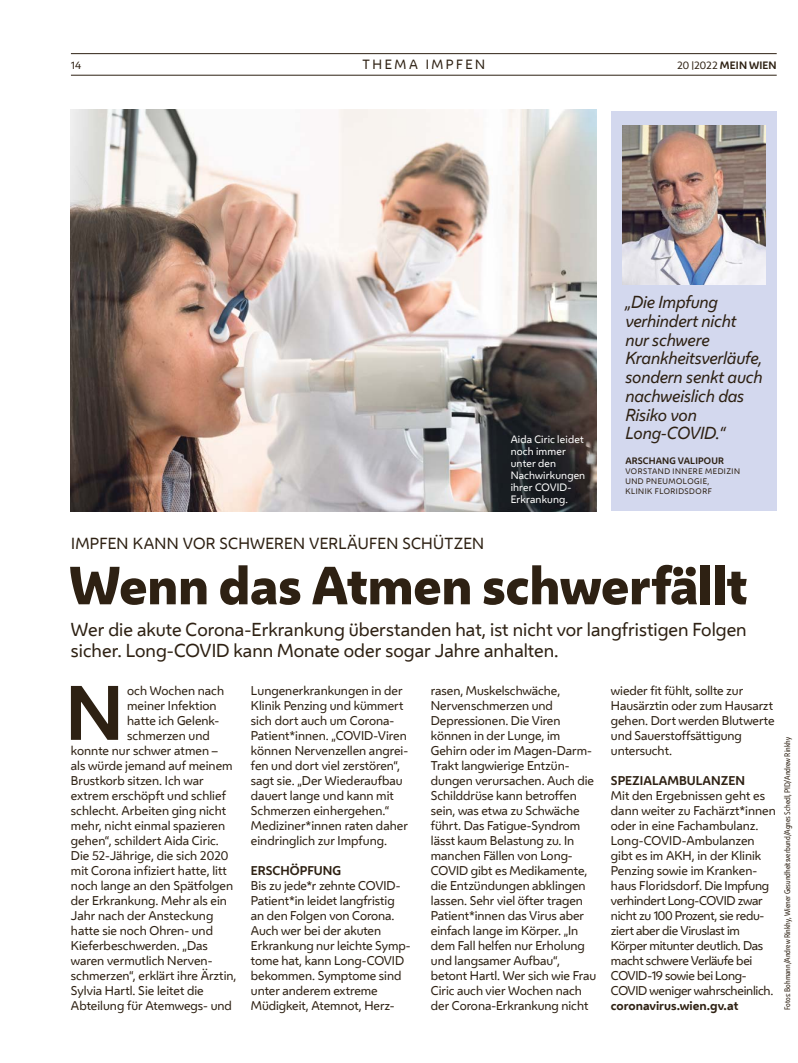
<style>
.page{position:relative;width:798px;height:1063px;background:#fff}
.page>*{position:absolute;margin:0;border:0;box-sizing:border-box;transform-origin:0 0}
.FT_FT_Initial4{font:700 71.88px "Wiener Melange";color:#2e2113}
.HL_Header_36pt{font:800 50px "Wiener Melange";letter-spacing:-.01em;color:#2e2113}
.HL_Header_45pt{font:17.5px/21px "Wiener Melange";color:#2e2113}
.Zitat_Zitat{font:italic 16.25px/18.8px "Wiener Melange";letter-spacing:-.01em;color:#2e2113}
.HL_Vorzeile_12pt{font:15px "Wiener Melange";letter-spacing:.015em;color:#2e2113}
.t1{font:12.5px "Wiener Melange";color:#2e2113}
.FT_FT{font:11.88px/15px "Wiener Melange";letter-spacing:-.005em;color:#2e2113}
.FT_FT_Initial4-2{font:11.88px/15px "Wiener Melange";color:#2e2113}
.FT_FT-2{font:11.88px/15px "Wiener Melange";letter-spacing:-.025em;color:#2e2113}
.FT_Zwischentitel{font:700 11.88px "Wiener Melange";color:#2e2113}
.FT_FT-3{font:700 11.88px "Wiener Melange";color:#2e2113}
.FT_Bildunterschrift{font:10px/12px "Wiener Melange";letter-spacing:.01em;color:#fff}
.t2{font:700 10px "Wiener Melange";letter-spacing:.01em;color:#2e2113}
.t3{font:10px "Wiener Melange";color:#2e2113}
.Zitat_Person{font:700 8.75px "Wiener Melange";letter-spacing:.015em;color:#2e2113}
.t4{font:7.5px "Wiener Melange Cd";color:#2e2113}
.Zitat_Funktion{font:7.5px "Wiener Melange";letter-spacing:.07em;color:#2e2113}
.s1{font-weight:400}
.s2{font-weight:400;font-size:7.5px}
</style>
<div class="page">
<hr style="left:71px;top:75px;width:705px;height:1px;background:#2e2113">
<hr style="left:71px;top:53px;width:705px;height:1px;background:#2e2113">
<img style="left:71px;top:110px;width:525px;height:401px">
<div style="left:611px;top:111px;width:165px;height:400px;background:#d3d8ee"></div>
<img style="left:622px;top:126px;width:143px;height:159px">
<p class="t3" style="left:71px;top:58px;width:12px">14</p>
<p class="t1" style="left:362px;top:55px;width:22px">Thema</p>
<p class="t1" style="left:425px;top:55px;width:18px">Impfen</p>
<p class="t2" style="left:676px;top:57px;width:101px"><span class="s1">20</span> <span class="s2">|</span><span class="s1">2022</span> MEIN WIEN</p>
<p class="FT_Bildunterschrift" style="left:510px;top:433px;width:76px">Aida Ciric leidet noch immer unter den<br>Nachwirkungen ihrer COVID-<br>Erkrankung.</p>
<p class="Zitat_Zitat" style="left:625px;top:293px;width:139px">„Die Impfung verhindert nicht nur schwere<br>Krankheitsverläufe, sondern senkt auch nachweislich das<br>Risiko von<br>Long-COVID.“</p>
<p class="Zitat_Person" style="left:625px;top:453px;width:100px">ARSCHANG VALIPOUR</p>
<p class="Zitat_Funktion" style="left:625px;top:465px;width:116px">VORSTAND INNERE MEDIZIN</p>
<p class="Zitat_Funktion" style="left:625px;top:475px;width:86px">UND PNEUMOLOGIE,</p>
<p class="Zitat_Funktion" style="left:625px;top:485px;width:88px">KLINIK FLORIDSDORF</p>
<p class="HL_Vorzeile_12pt" style="left:71px;top:532px;width:414px">IMPFEN KANN VOR SCHWEREN VERLÄUFEN SCHÜTZEN</p>
<h1 class="HL_Header_36pt" style="left:69px;top:551px;width:679px">Wenn das Atmen schwerfällt</h1>
<h1 class="HL_Header_45pt" style="left:71px;top:618px;width:677px">Wer die akute Corona-Erkrankung überstanden hat, ist nicht vor langfristigen Folgen sicher. Long-COVID kann Monate oder sogar Jahre anhalten.</h1>
<p class="FT_FT_Initial4" style="left:65px;top:653px;width:60px">N</p>
<p class="FT_FT_Initial4-2" style="left:127px;top:682px;width:98px">och Wochen nach</p>
<p class="FT_FT" style="left:431px;top:682px;width:167px">rasen, Muskelschwäche,<br>Nervenschmerzen und<br>Depressionen. Die Viren können in der Lunge, im<br>Gehirn oder im Magen-Darm-<br>Trakt langwierige Entzün&shy;dungen verursachen. Auch die<br>Schilddrüse kann betroffen sein, was etwa zu Schwäche führt. Das Fatigue-Syndrom lässt kaum Belastung zu. In manchen Fällen von Long-<br>COVID gibt es Medikamente, die Entzündungen abklingen lassen. Sehr viel öfter tragen<br>Patient*innen das Virus aber einfach lange im Körper. „In dem Fall helfen nur Erholung und langsamer Aufbau“, betont Hartl. Wer sich wie Frau<br>Ciric auch vier Wochen nach der Corona-Erkrankung nicht</p>
<p class="FT_FT" style="left:610px;top:682px;width:165px">wieder fit fühlt, sollte zur<br>Hausärztin oder zum Hausarzt gehen. Dort werden Blutwerte und Sauerstoffsättigung untersucht.</p>
<p class="FT_FT_Initial4-2" style="left:251px;top:682px;width:158px">Lungenerkrankungen in der<br>Klinik Penzing und kümmert sich dort auch um Corona-<br>Patient*innen. „COVID-Viren können Nervenzellen angrei&shy;fen und dort viel zerstören“, sagt sie. „Der Wiederaufbau dauert lange und kann mit<br>Schmerzen einhergehen.“<br>Mediziner*innen raten daher eindringlich zur Impfung.</p>
<p class="FT_Zwischentitel" style="left:251px;top:860px;width:92px">ERSCHÖPFUNG</p>
<p class="FT_FT" style="left:251px;top:877px;width:161px">Bis zu jede*r zehnte COVID-<br>Patient*in leidet langfristig an den Folgen von Corona.<br>Auch wer bei der akuten<br>Erkrankung nur leichte Symp&shy;tome hat, kann Long-COVID bekommen. Symptome sind unter anderem extreme<br>Müdigkeit, Atemnot, Herz-</p>
<p class="FT_FT_Initial4-2" style="left:127px;top:697px;width:91px">meiner Infektion</p>
<p class="FT_FT_Initial4-2" style="left:127px;top:712px;width:94px">hatte ich Gelenk-</p>
<p class="FT_FT_Initial4-2" style="left:127px;top:727px;width:84px">schmerzen und</p>
<p class="FT_FT_Initial4-2" style="left:71px;top:742px;width:148px">konnte nur schwer atmen –</p>
<p class="FT_FT_Initial4-2" style="left:71px;top:757px;width:163px">als würde jemand auf meinem</p>
<p class="FT_FT_Initial4-2" style="left:71px;top:772px;width:134px">Brustkorb sitzen. Ich war</p>
<p class="FT_FT_Initial4-2" style="left:71px;top:787px;width:156px">extrem erschöpft und schlief</p>
<p class="FT_FT_Initial4-2" style="left:71px;top:802px;width:157px">schlecht. Arbeiten ging nicht</p>
<p class="FT_FT_Initial4-2" style="left:71px;top:817px;width:156px">mehr, nicht einmal spazieren</p>
<p class="FT_FT_Initial4-2" style="left:71px;top:832px;width:149px">gehen“, schildert Aida Ciric.</p>
<p class="FT_FT_Initial4-2" style="left:71px;top:847px;width:159px">Die 52-Jährige, die sich 2020</p>
<p class="FT_FT_Initial4-2" style="left:71px;top:862px;width:157px">mit Corona infiziert hatte, litt</p>
<p class="FT_FT_Initial4-2" style="left:71px;top:877px;width:164px">noch lange an den Spätfolgen</p>
<p class="FT_FT_Initial4-2" style="left:71px;top:892px;width:157px">der Erkrankung. Mehr als ein</p>
<p class="FT_FT_Initial4-2" style="left:71px;top:907px;width:144px">Jahr nach der Ansteckung</p>
<p class="FT_FT_Initial4-2" style="left:71px;top:922px;width:144px">hatte sie noch Ohren- und</p>
<p class="FT_FT_Initial4-2" style="left:71px;top:937px;width:138px">Kieferbeschwerden. „Das</p>
<p class="FT_FT_Initial4-2" style="left:71px;top:952px;width:143px">waren vermutlich Nerven-</p>
<p class="FT_FT_Initial4-2" style="left:71px;top:967px;width:167px">schmerzen“, erklärt ihre Ärztin,</p>
<p class="FT_FT_Initial4-2" style="left:71px;top:982px;width:134px">Sylvia Hartl. Sie leitet die</p>
<p class="FT_FT_Initial4-2" style="left:71px;top:997px;width:162px">Abteilung für Atemwegs- und</p>
<p class="FT_Zwischentitel" style="left:610px;top:770px;width:136px">SPEZIALAMBULANZEN</p>
<p class="FT_FT-2" style="left:610px;top:787px;width:166px">Mit den Ergebnissen geht es dann weiter zu Fachärzt*innen oder in eine Fachambulanz.<br>Long-COVID-Ambulanzen gibt es im AKH, in der Klinik<br>Penzing sowie im Kranken&shy;haus Floridsdorf. Die Impfung verhindert Long-COVID zwar nicht zu 100 Prozent, sie redu&shy;ziert aber die Viruslast im<br>Körper mitunter deutlich. Das macht schwere Verläufe bei<br>COVID-19 sowie bei Long-<br>COVID weniger wahrscheinlich.</p>
<p class="FT_FT-3" style="left:610px;top:995px;width:129px">coronavirus.wien.gv.at</p>
<p class="t4" style="left:782px;top:1010px;width:274px;rotate:-90deg">Fotos: Bohmann/Andrew Rinkhy, Wiener Gesundheitsverbund/Agnes Schedl, PID/Andrew Rinkhy</p>
</div>
